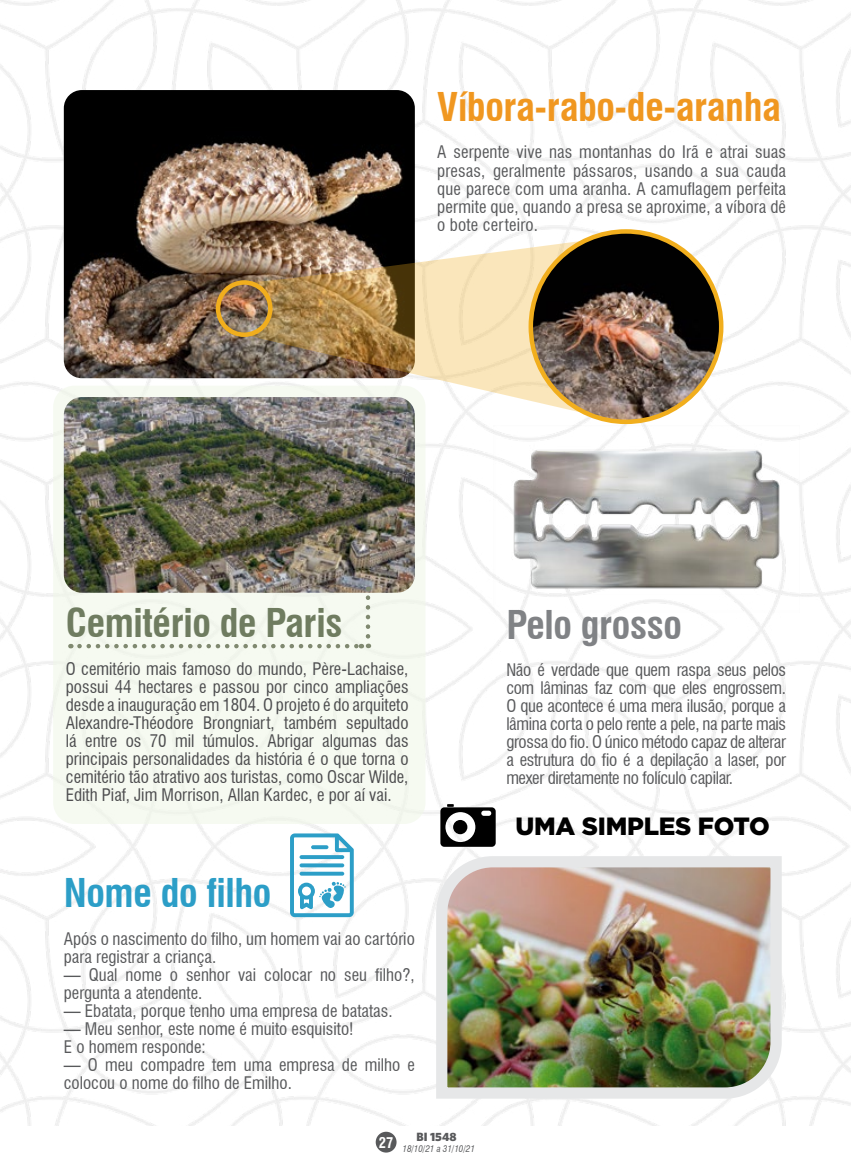
<style>
.page{position:relative;width:851px;height:1170px;background:#fff}
.page>*{position:absolute;margin:0;border:0;box-sizing:border-box;transform-origin:0 0}
.t1{font:700 condensed 38.7px "Swiss 721 BT";letter-spacing:-.01em;color:#f09720}
.t2{font:700 condensed 38.7px "Swiss 721 BT";letter-spacing:-.01em;color:#6f7c60}
.t3{font:700 condensed 38.7px "Swiss 721 BT";letter-spacing:-.01em;color:#2c9ec7}
.t4{font:700 condensed 38.7px "Swiss 721 BT";letter-spacing:-.01em;color:#808285}
.t5{font:900 24.9px "Gotham";letter-spacing:-.01em;color:#000}
.t6{font:condensed 16.95px/18px "Swiss 721 BT";color:#58595b}
.t7{font:condensed 16.95px/18px "Swiss 721 BT";color:#4d4d4f;text-align:justify}
.t8{font:700 condensed 14.4px "Swiss 721 BT";color:#fff}
.t9{font:900 12px "Whitney HTF";color:#58595b}
.t10{font:italic condensed 9px "Swiss 721 BT";color:#58595b}
</style>
<div class="page">
<div style="left:375px;top:1131px;width:21px;height:21px;background:#58595b;border-radius:50%"></div>
<img style="left:0;top:0;width:850px;height:1125px">
<div style="left:53px;top:385px;width:372px;height:439px;background:#f6faf1;border-radius:21px"></div>
<img style="left:430px;top:850px;width:357px;height:254px">
<svg style="left:440px;top:804px;width:55px;height:42px"></svg>
<svg style="left:79px;top:644px;width:283px;height:4px"></svg>
<img style="left:493px;top:425px;width:306px;height:187px">
<img style="left:64px;top:397px;width:351px;height:195px">
<img style="left:64px;top:90px;width:351px;height:288px">
<img style="left:240px;top:234px;width:368px;height:189px">
<img style="left:530px;top:231px;width:191px;height:191px;border-radius:95px">
<div style="left:528px;top:229px;width:195px;height:195px;border:4px solid #f1ae1d;border-radius:50%"></div>
<div style="left:216px;top:280px;width:56px;height:57px;border:4px solid #f1ae1d;border-radius:50%"></div>
<svg style="left:290px;top:833px;width:64px;height:84px"></svg>
<svg style="left:365px;top:586px;width:5px;height:50px"></svg>
<h1 class="t1" style="left:437px;top:84px;width:345px">Víbora-rabo-de-aranha</h1>
<p class="t6" style="left:437px;top:143px;width:350px;text-align:justify">A serpente vive nas montanhas do Irã e atrai suas presas, geralmente pássaros, usando a sua cauda que parece com uma aranha. A camuflagem perfeita permite que, quando a presa se aproxime, a víbora dê o bote certeiro.</p>
<h1 class="t2" style="left:66px;top:600px;width:278px">Cemitério de Paris</h1>
<p class="t7" style="left:66px;top:659px;width:344px">O cemitério mais famoso do mundo, Père-Lachaise, possui 44 hectares e passou por cinco ampliações desde a inauguração em 1804. O projeto é do arquiteto Alexandre-Théodore Brongniart, também sepultado lá entre os 70 mil túmulos. Abrigar algumas das principais personalidades da história é o que torna o cemitério tão atrativo aos turistas, como Oscar Wilde, Edith Piaf, Jim Morrison, Allan Kardec, e por aí vai.</p>
<h1 class="t3" style="left:64px;top:870px;width:209px">Nome do filho</h1>
<p class="t6" style="left:64px;top:929px;width:352px">Após o nascimento do filho, um homem vai ao cartório para registrar a criança.</p>
<p class="t6" style="left:64px;top:965px;width:352px">— Qual nome o senhor vai colocar no seu filho?, pergunta a atendente.</p>
<p class="t6" style="left:64px;top:1001px;width:330px">— Ebatata, porque tenho uma empresa de batatas.</p>
<p class="t6" style="left:64px;top:1019px;width:291px">— Meu senhor, este nome é muito esquisito!<br>E o homem responde:</p>
<p class="t6" style="left:64px;top:1055px;width:352px">— O meu compadre tem uma empresa de milho e colocou o nome do filho de Emilho.</p>
<h1 class="t4" style="left:506px;top:601px;width:177px">Pelo grosso</h1>
<p class="t6" style="left:506px;top:661px;width:281px;text-align:justify">Não é verdade que quem raspa seus pelos com lâminas faz com que eles engrossem.<br>O que acontece é uma mera ilusão, porque a lâmina corta o pelo rente a pele, na parte mais grossa do fio. O único método capaz de alterar a estrutura do fio é a depilação a laser, por mexer diretamente no folículo capilar.</p>
<h2 class="t5" style="left:515px;top:812px;width:256px">UMA SIMPLES FOTO</h2>
<p class="t8" style="left:379px;top:1133px;width:16px">27</p>
<p class="t9" style="left:416px;top:1128px;width:42px">BI 1548</p>
<p class="t10" style="left:402px;top:1143px;width:74px">18/10/21 a 31/10/21</p>
</div>
